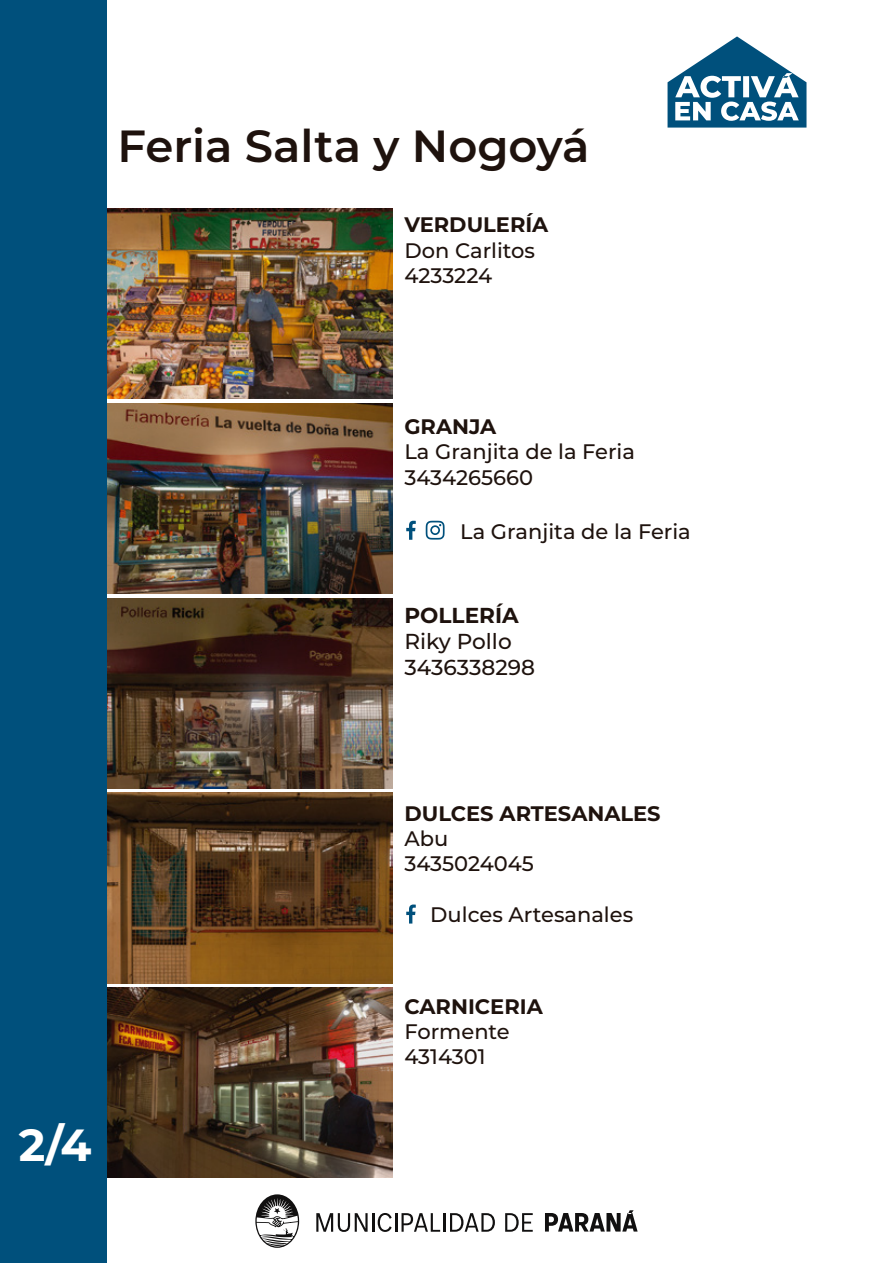
<style>
.page{position:relative;width:893px;height:1263px;background:#fff}
.page>*{position:absolute;margin:0;border:0;box-sizing:border-box;transform-origin:0 0}
.t1{font:600 45px "Montserrat";color:#1e120d}
.t2{font:700 45px "Montserrat";color:#fff}
.t3{font:500 21.6px/26px "Montserrat";color:#1e120d}
.t4{font:700 21.6px "Montserrat";color:#1e120d}
.t5{font:500 21px/25.2px "Montserrat";color:#1e120d}
.t6{font:700 21px "Montserrat";color:#1e120d}
</style>
<div class="page">
<svg style="left:667px;top:36px;width:139px;height:92px"></svg>
<svg style="left:406px;top:904px;width:10px;height:19px"></svg>
<svg style="left:426px;top:521px;width:19px;height:19px"></svg>
<svg style="left:406px;top:521px;width:10px;height:19px"></svg>
<img style="left:106px;top:209px;width:286px;height:190px">
<img style="left:106px;top:403px;width:286px;height:191px">
<img style="left:106px;top:598px;width:286px;height:190px">
<img style="left:106px;top:793px;width:286px;height:190px">
<img style="left:106px;top:988px;width:286px;height:190px">
<div style="left:0;top:0;width:106px;height:1263px;background:#00507c"></div>
<svg style="left:545px;top:1210px;width:93px;height:21px"></svg>
<svg style="left:316px;top:1213px;width:179px;height:19px"></svg>
<svg style="left:505px;top:1213px;width:28px;height:19px"></svg>
<svg style="left:255px;top:1194px;width:44px;height:54px"></svg>
<h1 class="t1" style="left:117px;top:114px;width:474px">Feria Salta y Nogoyá</h1>
<p class="t6" style="left:404px;top:210px;width:145px">VERDULERÍA</p>
<p class="t5" style="left:404px;top:237px;width:132px">Don Carlitos<br>4233224</p>
<h1 class="t2" style="left:19px;top:1113px;width:74px">2/4</h1>
<p class="t6" style="left:404px;top:412px;width:93px">GRANJA</p>
<p class="t5" style="left:404px;top:439px;width:232px">La Granjita de la Feria<br>3434265660</p>
<p class="t5" style="left:460px;top:518px;width:232px">La Granjita de la Feria</p>
<p class="t4" style="left:404px;top:599px;width:116px">POLLERÍA</p>
<p class="t3" style="left:404px;top:627px;width:132px">Riky Pollo<br>3436338298</p>
<p class="t6" style="left:404px;top:798px;width:258px">DULCES ARTESANALES</p>
<p class="t5" style="left:404px;top:825px;width:131px">Abu<br>3435024045</p>
<p class="t5" style="left:430px;top:901px;width:204px">Dulces Artesanales</p>
<p class="t6" style="left:404px;top:991px;width:140px">CARNICERIA</p>
<p class="t5" style="left:404px;top:1018px;width:107px">Formente<br>4314301</p>
</div>
